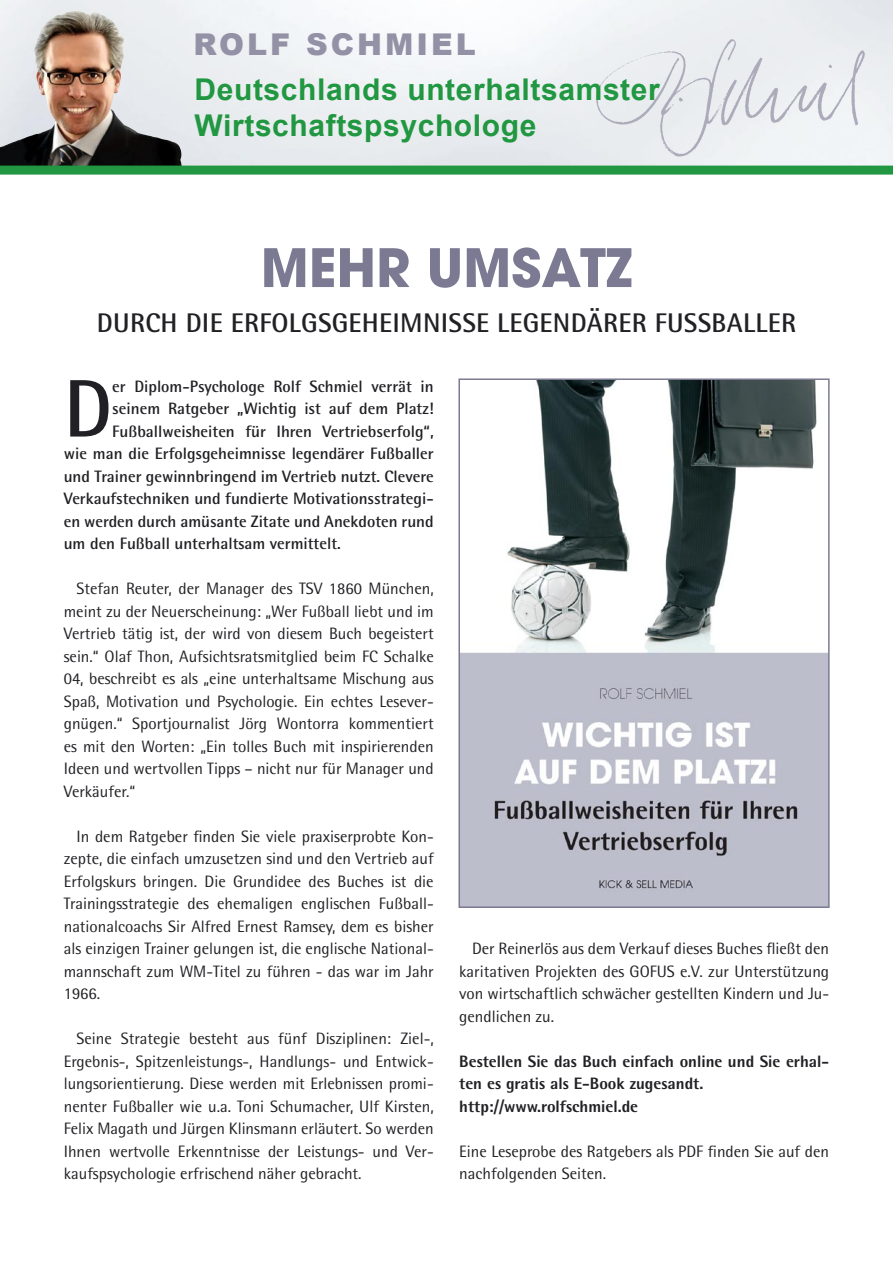
<style>
.page{position:relative;width:893px;height:1263px;background:#fff}
.page>*{position:absolute;margin:0;border:0;box-sizing:border-box;transform-origin:0 0}
.t1{font:700 81.75px "Rotis Semi Sans";color:#212125}
.t2{font:700 52.5px "Avant Garde";color:#7b7a92}
.t3{font:700 30px "Arial";letter-spacing:.02em;color:#209740}
.t4{font:900 30px "Arial";letter-spacing:.1em;color:#9391a5}
.t5{font:700 27px "Rotis Semi Sans";letter-spacing:.01em;color:#212125}
.t6{font:16.5px/22.5px "Rotis Semi Sans";color:#212125;text-align:justify}
.t7{font:700 16.5px "Rotis Semi Sans";color:#212125}
.t8{font:800 16.5px/22.5px "Rotis Semi Sans";color:#212125}
</style>
<div class="page">
<img style="left:0;top:0;width:893px;height:166px">
<img style="left:53px;top:10px;width:123px;height:133px">
<img style="left:594px;top:26px;width:291px;height:140px">
<div style="left:0;top:166px;width:893px;height:9px;background:#209740"></div>
<img style="left:461px;top:381px;width:366px;height:524px">
<div style="left:458px;top:378px;width:372px;height:530px;border:2px solid #7b7a92"></div>
<p class="t4" style="left:193px;top:28px;width:284px">ROLF SCHMIEL</p>
<p class="t3" style="left:195px;top:72px;width:467px">Deutschlands unterhaltsamster</p>
<p class="t3" style="left:195px;top:108px;width:343px">Wirtschaftspsychologe</p>
<p class="t2" style="left:261px;top:234px;width:373px">MEHR UMSATZ</p>
<p class="t5" style="left:97px;top:306px;width:700px">DURCH DIE ERFOLGSGEHEIMNISSE LEGENDÄRER FUSSBALLER</p>
<p class="t1" style="left:64px;top:359px;width:50px">D</p>
<p class="t7" style="left:112px;top:376px;width:323px">er Diplom-Psychologe Rolf Schmiel verrät in</p>
<p class="t7" style="left:112px;top:398px;width:323px">seinem Ratgeber „Wichtig ist auf dem Platz!</p>
<p class="t7" style="left:112px;top:421px;width:323px">Fußballweisheiten für Ihren Vertriebserfolg“,</p>
<p class="t7" style="left:64px;top:443px;width:371px">wie man die Erfolgsgeheimnisse legendärer Fußballer</p>
<p class="t7" style="left:64px;top:466px;width:371px">und Trainer gewinnbringend im Vertrieb nutzt. Clevere</p>
<p class="t7" style="left:64px;top:488px;width:371px">Verkaufstechniken und fundierte Motivationsstrategi-</p>
<p class="t7" style="left:64px;top:511px;width:371px">en werden durch amüsante Zitate und Anekdoten rund</p>
<p class="t7" style="left:64px;top:533px;width:279px">um den Fußball unterhaltsam vermittelt.</p>
<p class="t6" style="left:64px;top:577px;width:371px;text-indent:13px">Stefan Reuter, der Manager des TSV 1860 München, meint zu der Neuerscheinung: „Wer Fußball liebt und im Vertrieb tätig ist, der wird von diesem Buch begeistert sein.“ Olaf Thon, Aufsichtsratsmitglied beim FC Schalke 04, beschreibt es als „eine unterhaltsame Mischung aus Spaß, Motivation und Psychologie. Ein echtes Lesever&shy;gnügen.“ Sportjournalist Jörg Wontorra kommentiert es mit den Worten: „Ein tolles Buch mit inspirierenden Ideen und wertvollen Tipps – nicht nur für Manager und Verkäufer.“</p>
<p class="t6" style="left:64px;top:825px;width:371px;text-indent:13px">In dem Ratgeber finden Sie viele praxiserprobte Kon&shy;zepte, die einfach umzusetzen sind und den Vertrieb auf Erfolgskurs bringen. Die Grundidee des Buches ist die Trainingsstrategie des ehemaligen englischen Fußball&shy;nationalcoachs Sir Alfred Ernest Ramsey, dem es bisher als einzigen Trainer gelungen ist, die englische National&shy;mannschaft zum WM-Titel zu führen - das war im Jahr 1966.</p>
<p class="t6" style="left:64px;top:1027px;width:371px;text-indent:13px">Seine Strategie besteht aus fünf Disziplinen: Ziel-, Ergebnis-, Spitzenleistungs-, Handlungs- und Entwick&shy;lungsorientierung. Diese werden mit Erlebnissen promi&shy;nenter Fußballer wie u.a. Toni Schumacher, Ulf Kirsten, Felix Magath und Jürgen Klinsmann erläutert. So werden Ihnen wertvolle Erkenntnisse der Leistungs- und Ver&shy;kaufspsychologie erfrischend näher gebracht.</p>
<p class="t6" style="left:459px;top:937px;width:371px;text-indent:13px">Der Reinerlös aus dem Verkauf dieses Buches fließt den karitativen Projekten des GOFUS e.V. zur Unterstützung von wirtschaftlich schwächer gestellten Kindern und Ju&shy;gendlichen zu.</p>
<p class="t8" style="left:459px;top:1049px;width:371px">Bestellen Sie das Buch einfach online und Sie erhal&shy;ten es gratis als E-Book zugesandt.</p>
<p class="t8" style="left:459px;top:1094px;width:180px">http://www.rolfschmiel.de</p>
<p class="t6" style="left:459px;top:1140px;width:371px">Eine Leseprobe des Ratgebers als PDF finden Sie auf den nachfolgenden Seiten.</p>
</div>
